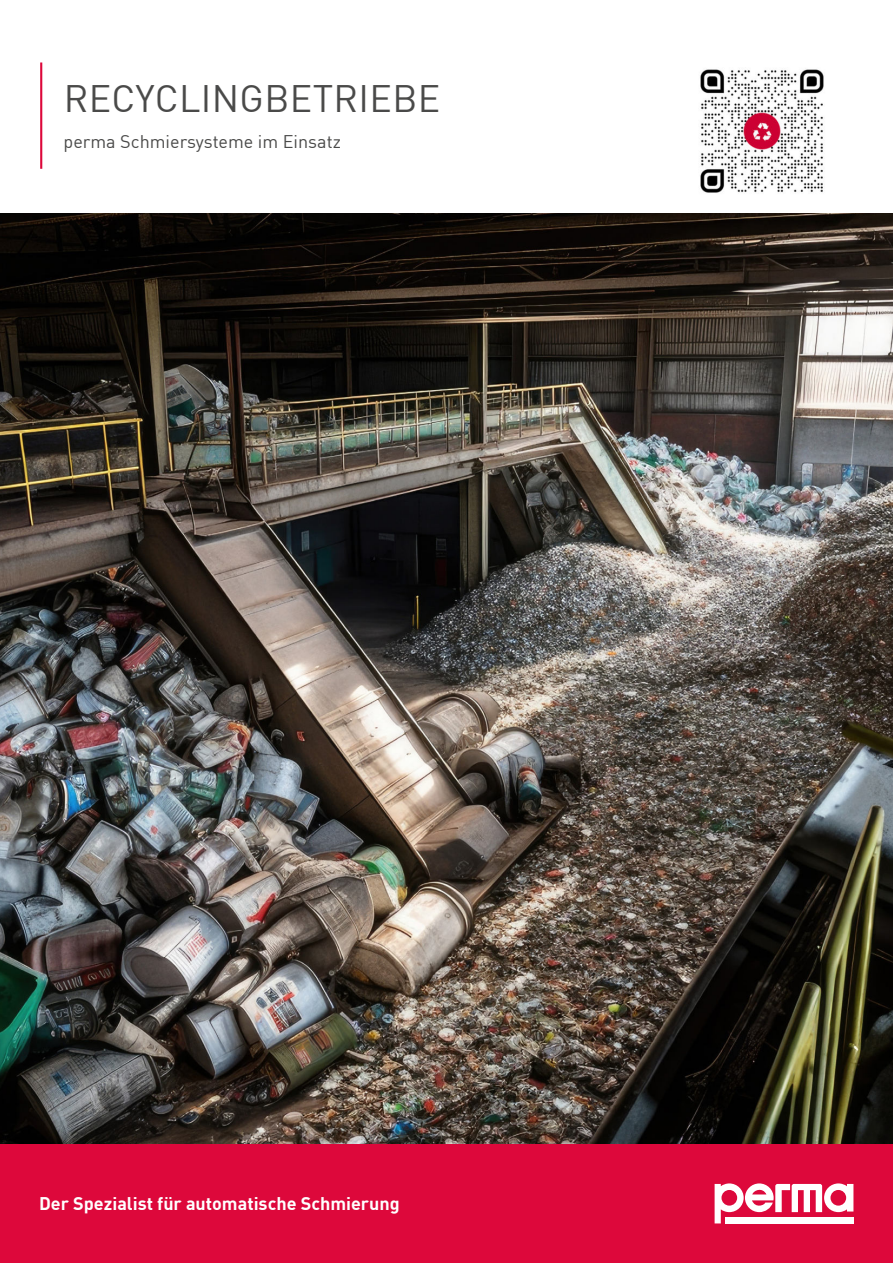
<style>
.page{position:relative;width:893px;height:1263px;background:#fff}
.page>*{position:absolute;margin:0;border:0;box-sizing:border-box;transform-origin:0 0}
.t1{font:37.5px "DIN Pro";letter-spacing:.01em;color:#4a4a49}
.t2{font:700 18px "DIN Pro";color:#fff}
.t3{font:18px "DIN Pro";color:#4a4a49}
</style>
<div class="page">
<img style="left:0;top:214px;width:893px;height:930px">
<div style="left:0;top:1144px;width:893px;height:119px;background:#dd083b"></div>
<svg style="left:715px;top:1183px;width:138px;height:40px"></svg>
<img style="left:700px;top:69px;width:124px;height:124px">
<hr style="left:40px;top:62px;width:2px;height:107px;background:#dd083b">
<h1 class="t1" style="left:64px;top:79px;width:378px">RECYCLINGBETRIEBE</h1>
<p class="t3" style="left:64px;top:132px;width:279px">perma Schmiersysteme im Einsatz</p>
<p class="t2" style="left:39px;top:1197px;width:362px">Der Spezialist für automatische Schmierung</p>
</div>
